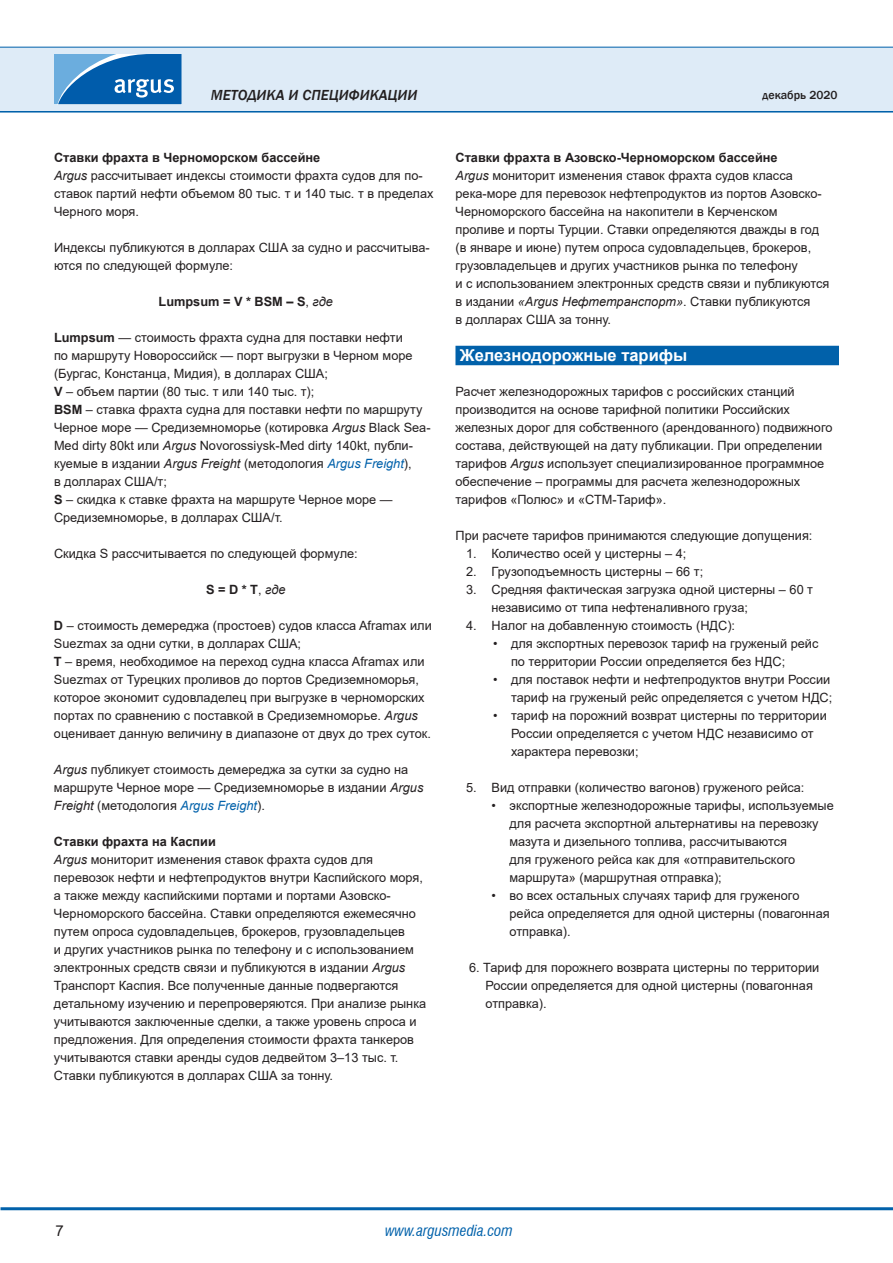
<style>
.page{position:relative;width:893px;height:1263px;background:#fff}
.page>*{position:absolute;margin:0;border:0;box-sizing:border-box;transform-origin:0 0}
.t1{font:700 16.5px "Arial";color:#fff}
.t2{font:italic 500 15px "Franklin Gothic";color:#231f20}
.t3{font:italic condensed 15px "Swiss 721 BT";color:#0161aa}
.t4{font:15px "Arial";color:#231f20}
.t5{font:12.75px/18px "Arial";color:#231f20}
.t6{font:700 12.75px "Arial";color:#231f20}
.t7{font:500 12px "Franklin Gothic";color:#231f20}
.s1{font-weight:700}
.s2{font-style:italic}
.s3{font-weight:400}
.s4{font-weight:400;font-style:italic}
.s5{font-style:italic;color:#0161aa}
</style>
<div class="page">
<hr style="left:0;top:110px;width:893px;height:3px;background:#0161aa">
<div style="left:0;top:47px;width:893px;height:64px;background:#deebf7"></div>
<hr style="left:0;top:47px;width:893px;height:1px;background:#0161aa">
<hr style="left:1px;top:1207px;width:892px;height:3px;background:#0161aa">
<svg style="left:54px;top:54px;width:128px;height:50px"></svg>
<div style="left:455px;top:346px;width:384px;height:19px;background:#0161aa"></div>
<p class="t2" style="left:211px;top:86px;width:208px">Методика и специфика ции</p>
<p class="t5" style="left:54px;top:148px;width:381px"><span class="s1">Ставки фрахта в Черноморском бассейне<br></span><span class="s2">Argus</span> рассчитывает индексы стоимости фрахта судов для по&shy;ставок партий нефти объемом 80 тыс. т и 140 тыс. т в пределах Черного моря.</p>
<p class="t5" style="left:54px;top:238px;width:377px">Индексы публикуются в долларах США за судно и рассчитыва&shy;ются по следующей формуле:</p>
<p class="t6" style="left:159px;top:293px;width:176px">Lumpsum = V * BSM – S<span class="s3">,</span> <span class="s4">где</span></p>
<p class="t5" style="left:54px;top:328px;width:378px"><span class="s1">Lumpsum</span> — стоимость фрахта судна для поставки нефти<br>по маршруту Новороссийск — порт выгрузки в Черном море (Бургас, Констанца, Мидия), в долларах США;<br><span class="s1">V</span> – объем партии (80 тыс. т или 140 тыс. т);<br><span class="s1">BSM</span> – ставка фрахта судна для поставки нефти по маршруту Черное море — Средиземноморье (котировка <span class="s2">Argus</span> Black Sea-Med dirty 80kt или <span class="s2">Argus</span> Novorossiysk-Med dirty 140kt, публи&shy;куемые в издании <span class="s2">Argus Freight</span> (методология <span class="s5">Argus Freight</span>),<br>в долларах США/т;<br><span class="s1">S</span> – скидка к ставке фрахта на маршруте Черное море — Средиземноморье, в долларах США/т.</p>
<p class="t5" style="left:54px;top:545px;width:305px">Скидка S рассчитывается по следующей формуле:</p>
<p class="t6" style="left:206px;top:581px;width:81px">S = D * T<span class="s3">,</span> <span class="s4">где</span></p>
<p class="t5" style="left:54px;top:617px;width:379px"><span class="s1">D</span> – стоимость демереджа (простоев) судов класса Aframax или Suezmax за одни сутки, в долларах США;<br><span class="s1">T</span> – время, необходимое на переход судна класса Aframax или Suezmax от Турецких проливов до портов Средиземноморья, которое экономит судовладелец при выгрузке в черноморских портах по сравнению с поставкой в Средиземноморье. <span class="s2">Argus </span>оценивает данную величину в диапазоне от двух до трех суток.</p>
<p class="t5" style="left:54px;top:761px;width:371px"><span class="s2">Argus</span> публикует стоимость демереджа за сутки за судно на маршруте Черное море — Средиземноморье в издании <span class="s2">Argus<br>Freight</span> (методология <span class="s5">Argus Freight</span>).</p>
<p class="t5" style="left:54px;top:833px;width:374px"><span class="s1">Ставки фрахта на Каспии<br></span><span class="s2">Argus</span> мониторит изменения ставок фрахта судов для перевозок нефти и нефтепродуктов внутри Каспийского моря, а также между каспийскими портами и портами Азовско-Черноморского бассейна. Ставки определяются ежемесячно путем опроса судовладельцев, брокеров, грузовладельцев<br>и других участников рынка по телефону и с использованием электронных средств связи и публикуются в издании <span class="s2">Argus </span>Транспорт Каспия. Все полученные данные подвергаются детальному изучению и перепроверяются. При анализе рынка учитываются заключенные сделки, а также уровень спроса и предложения. Для определения стоимости фрахта танкеров учитываются ставки аренды судов дедвейтом 3–13 тыс. т.<br>Ставки публикуются в долларах США за тонну.</p>
<p class="t7" style="left:763px;top:88px;width:76px">декабрь 2020</p>
<p class="t5" style="left:455px;top:148px;width:376px"><span class="s1">Ставки фрахта в Азовско-Черноморском бассейне<br></span><span class="s2">Argus</span> мониторит изменения ставок фрахта судов класса река-море для перевозок нефтепродуктов из портов Азовско-Черноморского бассейна на накопители в Керченском проливе и порты Турции. Ставки определяются дважды в год (в январе и июне) путем опроса судовладельцев, брокеров, грузовладельцев и других участников рынка по телефону<br>и с использованием электронных средств связи и публикуются в издании <span class="s2">«Argus Нефтетранспорт»</span>. Ставки публикуются<br>в долларах США за тонну.</p>
<p class="t1" style="left:460px;top:344px;width:229px">Железнодорожные тарифы</p>
<p class="t5" style="left:455px;top:382px;width:378px">Расчет железнодорожных тарифов с российских станций производится на основе тарифной политики Российских железных дорог для собственного (арендованного) подвижного состава, действующей на дату публикации. При определении тарифов <span class="s2">Argus</span> использует специализированное программное обеспечение – программы для расчета железнодорожных тарифов «Полюс» и «СТМ-Тариф».</p>
<p class="t5" style="left:455px;top:526px;width:358px">При расчете тарифов принимаются следующие допущения:</p>
<p class="t5" style="left:466px;top:544px;width:222px">1. Количество осей у цистерны – 4;</p>
<p class="t5" style="left:466px;top:562px;width:239px">2. Грузоподъемность цистерны – 66 т;</p>
<p class="t5" style="left:491px;top:580px;width:323px;text-indent:-26px">3. Средняя фактическая загрузка одной цистерны – 60 т независимо от типа нефтеналивного груза;</p>
<p class="t5" style="left:466px;top:616px;width:271px">4. Налог на добавленную стоимость (НДС):</p>
<p class="t5" style="left:511px;top:634px;width:309px;text-indent:-18px">• для экспортных перевозок тариф на груженый рейс по территории России определяется без НДС;</p>
<p class="t5" style="left:493px;top:670px;width:341px;text-align:right">• для поставок нефти и нефтепродуктов внутри России тариф на груженый рейс определяется с учетом НДС;</p>
<p class="t5" style="left:511px;top:706px;width:317px;text-indent:-18px">• тариф на порожний возврат цистерны по территории<br>России определяется с учетом НДС независимо от характера перевозки;</p>
<p class="t5" style="left:466px;top:779px;width:340px">5. Вид отправки (количество вагонов) груженого рейса:</p>
<p class="t5" style="left:509px;top:797px;width:326px;text-indent:-18px">• экспортные железнодорожные тарифы, используемые для расчета экспортной альтернативы на перевозку мазута и дизельного топлива, рассчитываются<br>для груженого рейса как для «отправительского маршрута» (маршрутная отправка);</p>
<p class="t5" style="left:509px;top:887px;width:322px;text-indent:-18px">• во всех остальных случаях тариф для груженого рейса определяется для одной цистерны (повагонная отправка).</p>
<p class="t5" style="left:485px;top:959px;width:335px;text-indent:-16px">6. Тариф для порожнего возврата цистерны по территории<br>России определяется для одной цистерны (повагонная отправка).</p>
<p class="t4" style="left:55px;top:1220px;width:10px">7</p>
<p class="t3" style="left:385px;top:1221px;width:129px">www.argusmedia.com</p>
</div>
